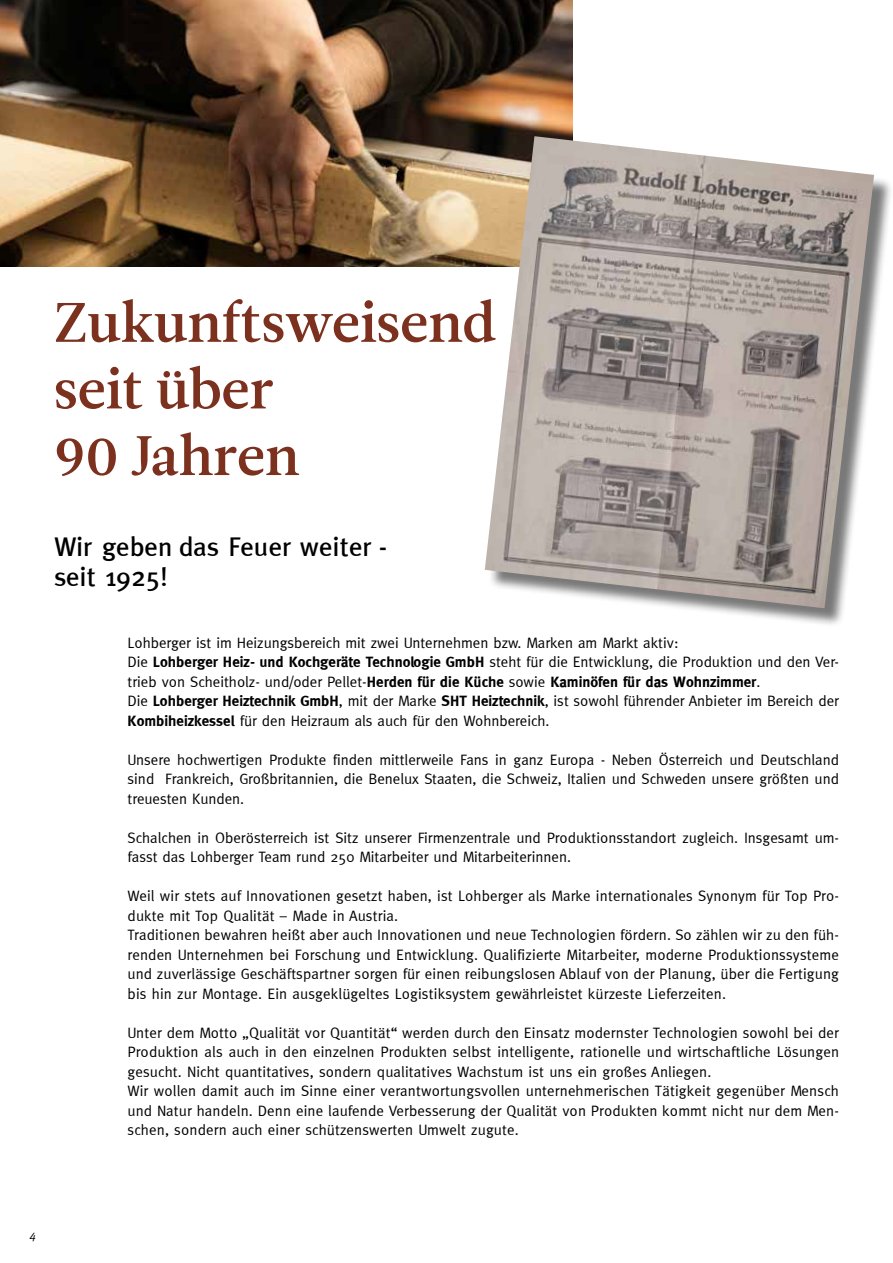
<style>
.page{position:relative;width:893px;height:1263px;background:#fff}
.page>*{position:absolute;margin:0;border:0;box-sizing:border-box;transform-origin:0 0}
.t1{font:55.5px/66.6px "Leitura News Roman 3";color:#7c311f}
.t2{font:500 27px/30px "Meta";letter-spacing:.01em;color:#000}
.t3{font:15px/19.5px "Meta";letter-spacing:.01em;color:#000}
.t4{font:italic 12px "Meta";color:#000}
.s1{font-weight:700}
</style>
<div class="page">
<img style="left:0;top:0;width:572px;height:266px">
<div style="left:488px;top:139px;width:405px;height:489px;background:#000;opacity:.53"></div>
<img style="left:485px;top:136px;width:389px;height:472px">
<h1 class="t1" style="left:54px;top:290px;width:443px">Zukunftsweisend seit über<br>90 Jahren</h1>
<h2 class="t2" style="left:54px;top:531px;width:334px">Wir geben das Feuer weiter - seit 1925!</h2>
<p class="t3" style="left:128px;top:633px;width:713px">Lohberger ist im Heizungsbereich mit zwei Unternehmen bzw. Marken am Markt aktiv:<br>Die <span class="s1">Lohberger Heiz- und Kochgeräte Technologie GmbH</span> steht für die Entwicklung, die Produktion und den Ver&shy;trieb von Scheitholz- und/oder Pellet-<span class="s1">Herden für die Küche</span> sowie <span class="s1">Kaminöfen für das Wohnzimmer</span>.<br>Die <span class="s1">Lohberger Heiztechnik GmbH</span>, mit der Marke <span class="s1">SHT Heiztechnik</span>, ist sowohl führender Anbieter im Bereich der <span class="s1">Kombiheizkessel</span> für den Heizraum als auch für den Wohnbereich.</p>
<p class="t3" style="left:128px;top:750px;width:713px;text-align:justify">Unsere hochwertigen Produkte finden mittlerweile Fans in ganz Europa - Neben Österreich und Deutschland sind Frankreich, Großbritannien, die Benelux Staaten, die Schweiz, Italien und Schweden unsere größten und treuesten Kunden.</p>
<p class="t3" style="left:128px;top:828px;width:713px">Schalchen in Oberösterreich ist Sitz unserer Firmenzentrale und Produktionsstandort zugleich. Insgesamt um&shy;fasst das Lohberger Team rund 250 Mitarbeiter und Mitarbeiterinnen.</p>
<p class="t3" style="left:128px;top:886px;width:713px">Weil wir stets auf Innovationen gesetzt haben, ist Lohberger als Marke internationales Synonym für Top Pro&shy;dukte mit Top Qualität – Made in Austria.<br>Traditionen bewahren heißt aber auch Innovationen und neue Technologien fördern. So zählen wir zu den füh&shy;renden Unternehmen bei Forschung und Entwicklung. Qualifizierte Mitarbeiter, moderne Produktionssysteme und zuverlässige Geschäftspartner sorgen für einen reibungslosen Ablauf von der Planung, über die Fertigung bis hin zur Montage. Ein ausgeklügeltes Logistiksystem gewährleistet kürzeste Lieferzeiten.</p>
<p class="t3" style="left:128px;top:1023px;width:713px">Unter dem Motto „Qualität vor Quantität“ werden durch den Einsatz modernster Technologien sowohl bei der Produktion als auch in den einzelnen Produkten selbst intelligente, rationelle und wirtschaftliche Lösungen gesucht. Nicht quantitatives, sondern qualitatives Wachstum ist uns ein großes Anliegen.<br>Wir wollen damit auch im Sinne einer verantwortungsvollen unternehmerischen Tätigkeit gegenüber Mensch und Natur handeln. Denn eine laufende Verbesserung der Qualität von Produkten kommt nicht nur dem Men&shy;schen, sondern auch einer schützenswerten Umwelt zugute.</p>
<p class="t4" style="left:30px;top:1228px;width:8px">4</p>
</div>
